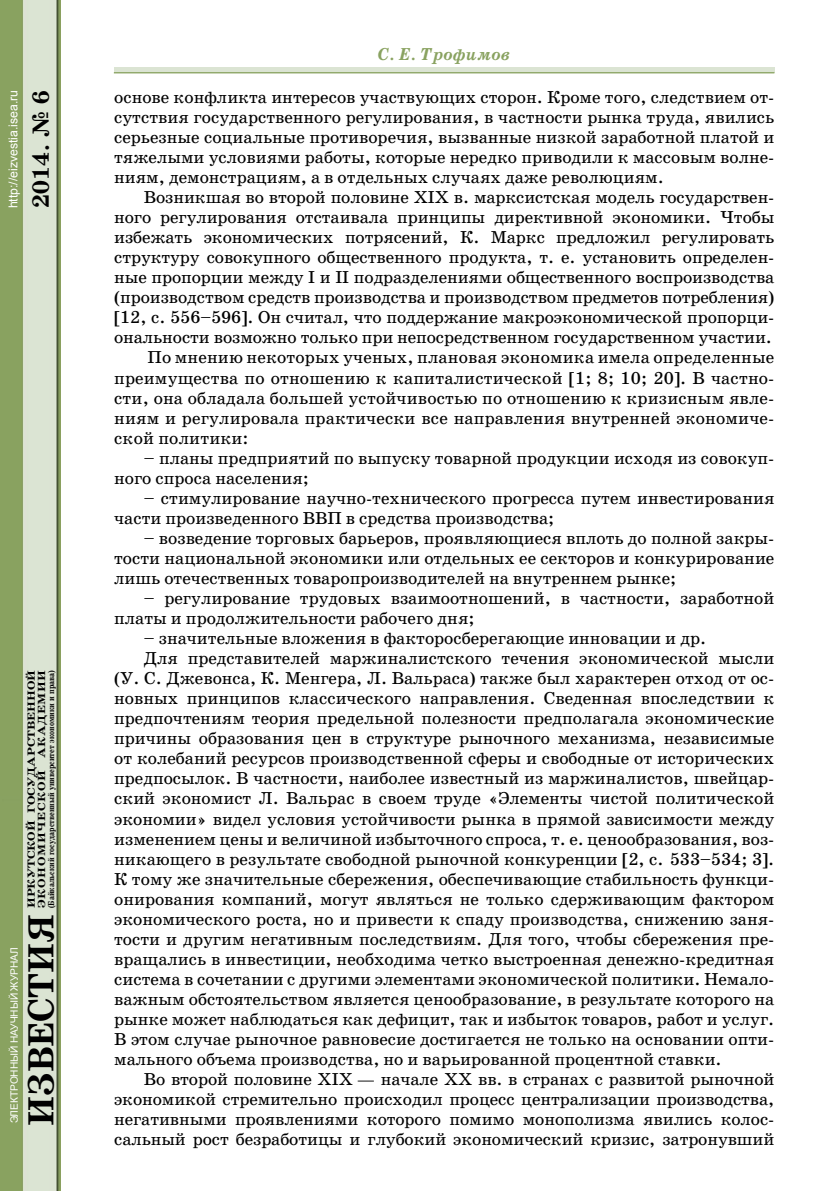
<style>
.page{position:relative;width:834px;height:1191px;background:#fff}
.page>*{position:absolute;margin:0;border:0;box-sizing:border-box;transform-origin:0 0}
.t1{font:700 36.75px "School Book C";color:#000}
.t2{font:700 23.62px "School Book C";color:#000}
.t3{font:17.5px/20.1px "School Book C";color:#000}
.t4{font:italic 700 17.5px "School Book C";color:#89a260}
.t5{font:12.25px "Arial";color:#fff}
.t6{font:700 10.5px/10.5px "School Book C";color:#000;scale:1.25 1}
.t7{font:10.15px "Arial";color:#fff}
.t8{font:700 8.75px "School Book C";color:#000;scale:.85 1}
</style>
<div class="page">
<div style="left:114px;top:68px;width:660px;height:5px;background:#dbe4d3"></div>
<img style="left:0;top:0;width:61px;height:1191px">
<hr style="left:114px;top:72px;width:660px;height:1px;background:#89a260">
<p class="t5" style="left:5px;top:208px;width:120px;rotate:-90deg">http://eizvestia.isea.ru</p>
<h2 class="t2" style="left:28px;top:208px;width:119px;rotate:-90deg">2014. № 6</h2>
<p class="t6" style="left:26px;top:908px;width:192px;rotate:-90deg">ИРКУТСКОЙ ГОСУДАРСТВЕННОЙ<br>ЭКОНОМИЧЕСКОЙ АКАДЕМИИ</p>
<p class="t8" style="left:46px;top:908px;width:282px;rotate:-90deg">(Байкальский государственный университет экономики и права)</p>
<p class="t7" style="left:8px;top:1123px;width:178px;rotate:-90deg">ЭЛЕКТРОННЫЙ НАУЧНЫЙ ЖУРНАЛ</p>
<h1 class="t1" style="left:21px;top:1125px;width:213px;rotate:-90deg">ИЗВЕСТИЯ</h1>
<p class="t4" style="left:378px;top:44px;width:134px">С. Е. Трофимов</p>
<p class="t3" style="left:114px;top:87px;width:661px;text-align:justify">основе конфликта интересов участвующих сторон. Кроме того, следствием от&shy;сутствия государственного регулирования, в частности рынка труда, явились серьезные социальные противоречия, вызванные низкой заработной платой и тяжелыми условиями работы, которые нередко приводили к массовым волне&shy;ниям, демонстрациям, а в отдельных случаях даже революциям.</p>
<p class="t3" style="left:144px;top:187px;width:632px">Возникшая во второй половине XIX в. марксистская модель государствен-</p>
<p class="t3" style="left:114px;top:207px;width:661px">ного регулирования отстаивала принципы директивной экономики. Чтобы</p>
<p class="t3" style="left:114px;top:227px;width:661px">избежать экономических потрясений, К. Маркс предложил регулировать</p>
<p class="t3" style="left:114px;top:247px;width:661px">структуру совокупного общественного продукта, т. е. установить определен-</p>
<p class="t3" style="left:114px;top:267px;width:661px">ные пропорции между I и II подразделениями общественного воспроизводства</p>
<p class="t3" style="left:114px;top:287px;width:661px">(производством средств производства и производством предметов потребления)</p>
<p class="t3" style="left:114px;top:308px;width:661px">[12, с. 556–596]. Он считал, что поддержание макроэкономической пропорци-</p>
<p class="t3" style="left:114px;top:328px;width:659px">ональности возможно только при непосредственном государственном участии.</p>
<p class="t3" style="left:147px;top:348px;width:628px">По мнению некоторых ученых, плановая экономика имела определенные</p>
<p class="t3" style="left:114px;top:368px;width:661px">преимущества по отношению к капиталистической [1; 8; 10; 20]. В частно-</p>
<p class="t3" style="left:114px;top:388px;width:661px">сти, она обладала большей устойчивостью по отношению к кризисным явле-</p>
<p class="t3" style="left:114px;top:408px;width:661px">ниям и регулировала практически все направления внутренней экономиче-</p>
<p class="t3" style="left:114px;top:428px;width:136px">ской политики:</p>
<p class="t3" style="left:114px;top:448px;width:661px;text-indent:30px">– планы предприятий по выпуску товарной продукции исходя из совокуп&shy;ного спроса населения;</p>
<p class="t3" style="left:114px;top:488px;width:661px;text-indent:30px">– стимулирование научно-технического прогресса путем инвестирования части произведенного ВВП в средства производства;</p>
<p class="t3" style="left:114px;top:528px;width:661px;text-align:justify;text-indent:30px">– возведение торговых барьеров, проявляющиеся вплоть до полной закры&shy;тости национальной экономики или отдельных ее секторов и конкурирование лишь отечественных товаропроизводителей на внутреннем рынке;</p>
<p class="t3" style="left:114px;top:588px;width:661px;text-indent:30px">– регулирование трудовых взаимоотношений, в частности, заработной платы и продолжительности рабочего дня;</p>
<p class="t3" style="left:144px;top:628px;width:563px">– значительные вложения в факторосберегающие инновации и др.</p>
<p class="t3" style="left:144px;top:648px;width:632px">Для представителей маржиналистского течения экономической мысли</p>
<p class="t3" style="left:114px;top:668px;width:661px">(У. С. Джевонса, К. Менгера, Л. Вальраса) также был характерен отход от ос-</p>
<p class="t3" style="left:114px;top:688px;width:661px">новных принципов классического направления. Сведенная впоследствии к</p>
<p class="t3" style="left:114px;top:708px;width:661px">предпочтениям теория предельной полезности предполагала экономические</p>
<p class="t3" style="left:114px;top:728px;width:661px">причины образования цен в структуре рыночного механизма, независимые</p>
<p class="t3" style="left:114px;top:748px;width:661px">от колебаний ресурсов производственной сферы и свободные от исторических</p>
<p class="t3" style="left:114px;top:768px;width:661px">предпосылок. В частности, наиболее известный из маржиналистов, швейцар-</p>
<p class="t3" style="left:114px;top:788px;width:661px">ский экономист Л. Вальрас в своем труде «Элементы чистой политической</p>
<p class="t3" style="left:114px;top:808px;width:661px">экономии» видел условия устойчивости рынка в прямой зависимости между</p>
<p class="t3" style="left:114px;top:828px;width:661px">изменением цены и величиной избыточного спроса, т. е. ценообразования, воз-</p>
<p class="t3" style="left:114px;top:849px;width:661px">никающего в результате свободной рыночной конкуренции [2, с. 533–534; 3].</p>
<p class="t3" style="left:114px;top:869px;width:661px">К тому же значительные сбережения, обеспечивающие стабильность функци-</p>
<p class="t3" style="left:114px;top:889px;width:661px">онирования компаний, могут являться не только сдерживающим фактором</p>
<p class="t3" style="left:114px;top:909px;width:661px">экономического роста, но и привести к спаду производства, снижению заня-</p>
<p class="t3" style="left:114px;top:929px;width:661px">тости и другим негативным последствиям. Для того, чтобы сбережения пре-</p>
<p class="t3" style="left:114px;top:949px;width:661px">вращались в инвестиции, необходима четко выстроенная денежно-кредитная</p>
<p class="t3" style="left:114px;top:969px;width:661px">система в сочетании с другими элементами экономической политики. Немало-</p>
<p class="t3" style="left:114px;top:989px;width:661px">важным обстоятельством является ценообразование, в результате которого на</p>
<p class="t3" style="left:114px;top:1009px;width:661px">рынке может наблюдаться как дефицит, так и избыток товаров, работ и услуг.</p>
<p class="t3" style="left:114px;top:1029px;width:661px">В этом случае рыночное равновесие достигается не только на основании опти-</p>
<p class="t3" style="left:114px;top:1049px;width:609px">мального объема производства, но и варьированной процентной ставки.</p>
<p class="t3" style="left:144px;top:1069px;width:632px">Во второй половине XIX — начале XX вв. в странах с развитой рыночной</p>
<p class="t3" style="left:114px;top:1089px;width:661px">экономикой стремительно происходил процесс централизации производства,</p>
<p class="t3" style="left:114px;top:1109px;width:661px">негативными проявлениями которого помимо монополизма явились колос-</p>
<p class="t3" style="left:114px;top:1129px;width:661px">сальный рост безработицы и глубокий экономический кризис, затронувший</p>
</div>
